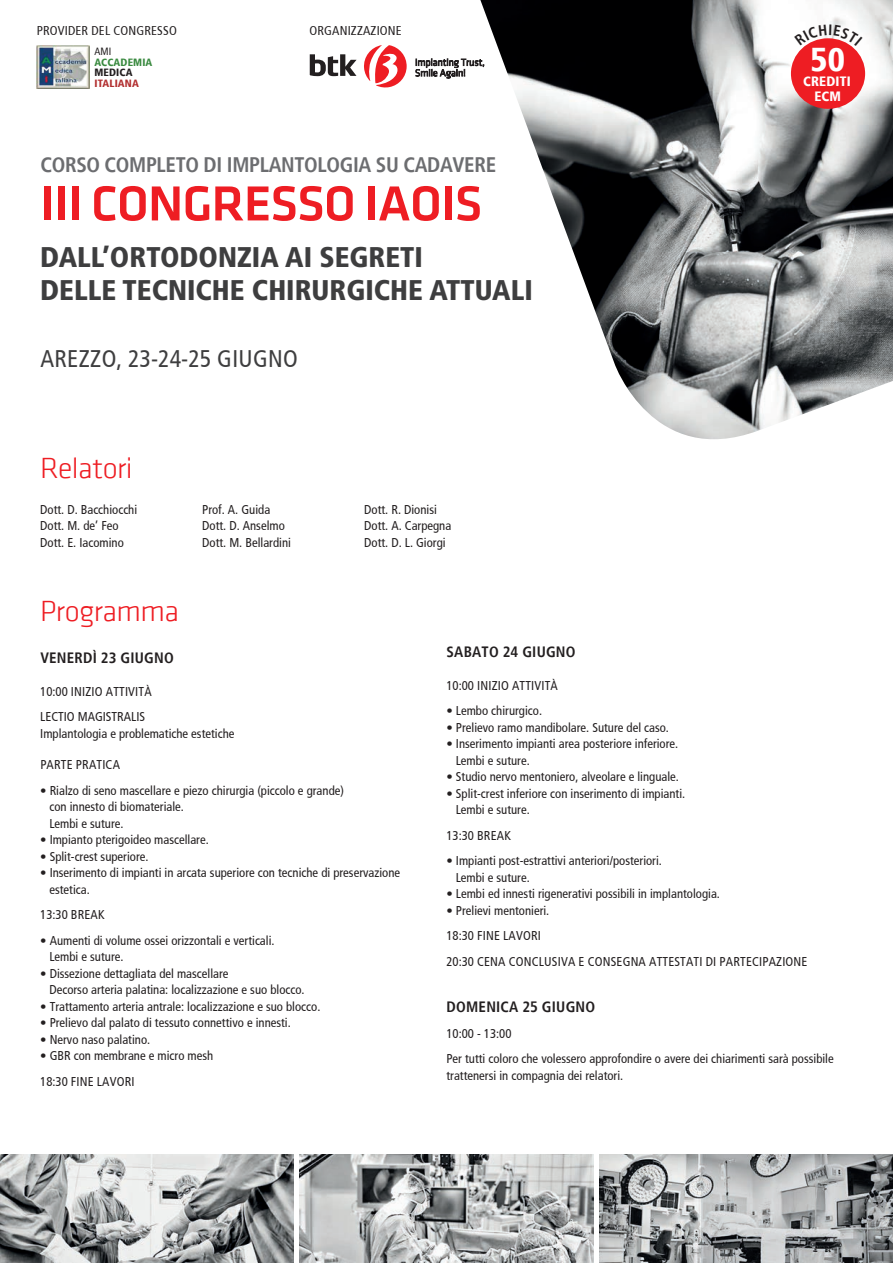
<style>
.page{position:relative;width:893px;height:1263px;background:#fff}
.page>*{position:absolute;margin:0;border:0;box-sizing:border-box;transform-origin:0 0}
.t1{font:500 51px "Klavika";letter-spacing:-.015em;color:#ee1d23}
.t2{font:900 condensed 33px "Frutiger";color:#fff}
.t3{font:30px "Klavika Light OSF";letter-spacing:-.02em;color:#ee1d23}
.t4{font:900 condensed 28.5px/33px "Frutiger LT Std";color:#3e3e3f}
.t5{font:condensed 24px "Frutiger LT Std";letter-spacing:.015em;color:#3e3e3f}
.t6{font:700 condensed 21px "Frutiger LT Std";letter-spacing:-.015em;color:#6c6d70}
.t7{font:700 condensed 15px "Frutiger LT Std";letter-spacing:.015em;color:#231f20}
.t8{font:900 condensed 13.5px/15px "Frutiger";letter-spacing:.015em;color:#fff;text-align:center}
.t9{font:condensed 12.75px/16.5px "Frutiger LT Std";color:#231f20}
.t10{font:condensed 12.75px "Frutiger";letter-spacing:.015em;color:#231f20}
.t11{font:900 condensed 10.5px "Frutiger";letter-spacing:.015em;color:#3a8a40}
.t12{font:900 condensed 10.5px "Frutiger";letter-spacing:.015em;color:#b22f30}
.t13{font:900 condensed 10.5px "Frutiger";letter-spacing:.015em;color:#231f20}
.t14{font:condensed 10.5px "Frutiger";color:#231f20}
</style>
<div class="page">
<img style="left:480px;top:0;width:413px;height:439px">
<svg style="left:310px;top:54px;width:47px;height:22px"></svg>
<svg style="left:415px;top:59px;width:69px;height:20px"></svg>
<svg style="left:364px;top:45px;width:43px;height:43px"></svg>
<img style="left:37px;top:45px;width:53px;height:44px">
<img style="left:0;top:1154px;width:293px;height:109px">
<img style="left:600px;top:1154px;width:293px;height:109px">
<img style="left:300px;top:1154px;width:293px;height:109px">
<div style="left:791px;top:38px;width:74px;height:71px;background:#ee1d23;border-radius:50%"></div>
<svg style="left:794px;top:25px;width:68px;height:21px"></svg>
<p class="t10" style="left:37px;top:23px;width:141px">PROVIDER DEL CONGRESSO</p>
<p class="t10" style="left:309px;top:23px;width:94px">ORGANIZZAZIONE</p>
<p class="t14" style="left:94px;top:45px;width:19px">AMI</p>
<p class="t11" style="left:94px;top:56px;width:59px">ACCADEMIA</p>
<p class="t13" style="left:94px;top:66px;width:40px">MEDICA</p>
<p class="t12" style="left:94px;top:77px;width:46px">ITALIANA</p>
<h3 class="t6" style="left:40px;top:153px;width:457px">CORSO COMPLETO DI IMPLANTOLOGIA SU CADAVERE</h3>
<h1 class="t1" style="left:41px;top:176px;width:443px">III CONGRESSO IAOIS</h1>
<h3 class="t4" style="left:40px;top:240px;width:494px">DALL’ORTODONZIA AI SEGRETI<br>DELLE TECNICHE CHIRURGICHE ATTUALI</h3>
<h3 class="t5" style="left:40px;top:345px;width:259px">AREZZO, 23-24-25 GIUGNO</h3>
<h3 class="t3" style="left:40px;top:452px;width:94px">Relatori</h3>
<p class="t9" style="left:40px;top:501px;width:99px">Dott. D. Bacchiocchi</p>
<p class="t9" style="left:202px;top:501px;width:69px">Prof. A. Guida</p>
<p class="t9" style="left:364px;top:501px;width:74px">Dott. R. Dionisi</p>
<p class="t9" style="left:40px;top:517px;width:80px">Dott. M. de’ Feo</p>
<p class="t9" style="left:202px;top:517px;width:84px">Dott. D. Anselmo</p>
<p class="t9" style="left:364px;top:517px;width:89px">Dott. A. Carpegna</p>
<p class="t9" style="left:40px;top:534px;width:85px">Dott. E. Iacomino</p>
<p class="t9" style="left:202px;top:534px;width:90px">Dott. M. Bellardini</p>
<p class="t9" style="left:364px;top:534px;width:83px">Dott. D. L. Giorgi</p>
<h2 class="t2" style="left:810px;top:40px;width:36px">50</h2>
<p class="t8" style="left:803px;top:74px;width:49px">CREDITI<br>ECM</p>
<h3 class="t3" style="left:40px;top:595px;width:140px">Programma</h3>
<p class="t7" style="left:40px;top:649px;width:135px">VENERDÌ 23 GIUGNO</p>
<p class="t9" style="left:40px;top:679px;width:113px;line-height:25.5px">10:00 INIZIO ATTIVITÀ<br>LECTIO MAGISTRALIS</p>
<p class="t9" style="left:40px;top:725px;width:196px">Implantologia e problematiche estetiche</p>
<p class="t9" style="left:40px;top:757px;width:81px">PARTE PRATICA</p>
<p class="t9" style="left:49px;top:782px;width:296px;text-indent:-9px">• Rialzo di seno mascellare e piezo chirurgia (piccolo e grande) con innesto di biomateriale.<br>Lembi e suture.</p>
<p class="t9" style="left:40px;top:832px;width:170px">• Impianto pterigoideo mascellare.</p>
<p class="t9" style="left:40px;top:848px;width:110px">• Split-crest superiore.</p>
<p class="t9" style="left:49px;top:865px;width:352px;text-indent:-9px">• Inserimento di impianti in arcata superiore con tecniche di preservazione estetica.</p>
<p class="t9" style="left:40px;top:907px;width:66px">13:30 BREAK</p>
<p class="t9" style="left:49px;top:932px;width:227px;text-indent:-9px">• Aumenti di volume ossei orizzontali e verticali.<br>Lembi e suture.</p>
<p class="t9" style="left:49px;top:965px;width:257px;text-indent:-9px">• Dissezione dettagliata del mascellare<br>Decorso arteria palatina: localizzazione e suo blocco.</p>
<p class="t9" style="left:40px;top:998px;width:282px">• Trattamento arteria antrale: localizzazione e suo blocco.</p>
<p class="t9" style="left:40px;top:1015px;width:252px">• Prelievo dal palato di tessuto connettivo e innesti.</p>
<p class="t9" style="left:40px;top:1031px;width:112px">• Nervo naso palatino.</p>
<p class="t9" style="left:40px;top:1043px;width:175px;line-height:25.5px">• GBR con membrane e micro mesh<br>18:30 FINE LAVORI</p>
<p class="t7" style="left:447px;top:643px;width:131px">SABATO 24 GIUGNO</p>
<p class="t9" style="left:446px;top:677px;width:113px">10:00 INIZIO ATTIVITÀ</p>
<p class="t9" style="left:446px;top:703px;width:97px">• Lembo chirurgico.</p>
<p class="t9" style="left:446px;top:719px;width:224px">• Prelievo ramo mandibolare. Suture del caso.</p>
<p class="t9" style="left:456px;top:736px;width:224px;text-indent:-9px">• Inserimento impianti area posteriore inferiore.<br>Lembi e suture.</p>
<p class="t9" style="left:446px;top:769px;width:234px">• Studio nervo mentoniero, alveolare e linguale.</p>
<p class="t9" style="left:456px;top:785px;width:231px;text-indent:-9px">• Split-crest inferiore con inserimento di impianti.<br>Lembi e suture.</p>
<p class="t9" style="left:446px;top:827px;width:66px">13:30 BREAK</p>
<p class="t9" style="left:456px;top:853px;width:208px;text-indent:-9px">• Impianti post-estrattivi anteriori/posteriori.<br>Lembi e suture.</p>
<p class="t9" style="left:446px;top:886px;width:275px">• Lembi ed innesti rigenerativi possibili in implantologia.</p>
<p class="t9" style="left:446px;top:898px;width:362px;line-height:25.5px">• Prelievi mentonieri.<br>18:30 FINE LAVORI<br>20:30 CENA CONCLUSIVA E CONSEGNA ATTESTATI DI PARTECIPAZIONE</p>
<p class="t7" style="left:447px;top:998px;width:150px">DOMENICA 25 GIUGNO</p>
<p class="t9" style="left:446px;top:1021px;width:389px;line-height:25.5px">10:00 - 13:00<br>Per tutti coloro che volessero approfondire o avere dei chiarimenti sarà possibile</p>
<p class="t9" style="left:446px;top:1067px;width:178px">trattenersi in compagnia dei relatori.</p>
</div>
